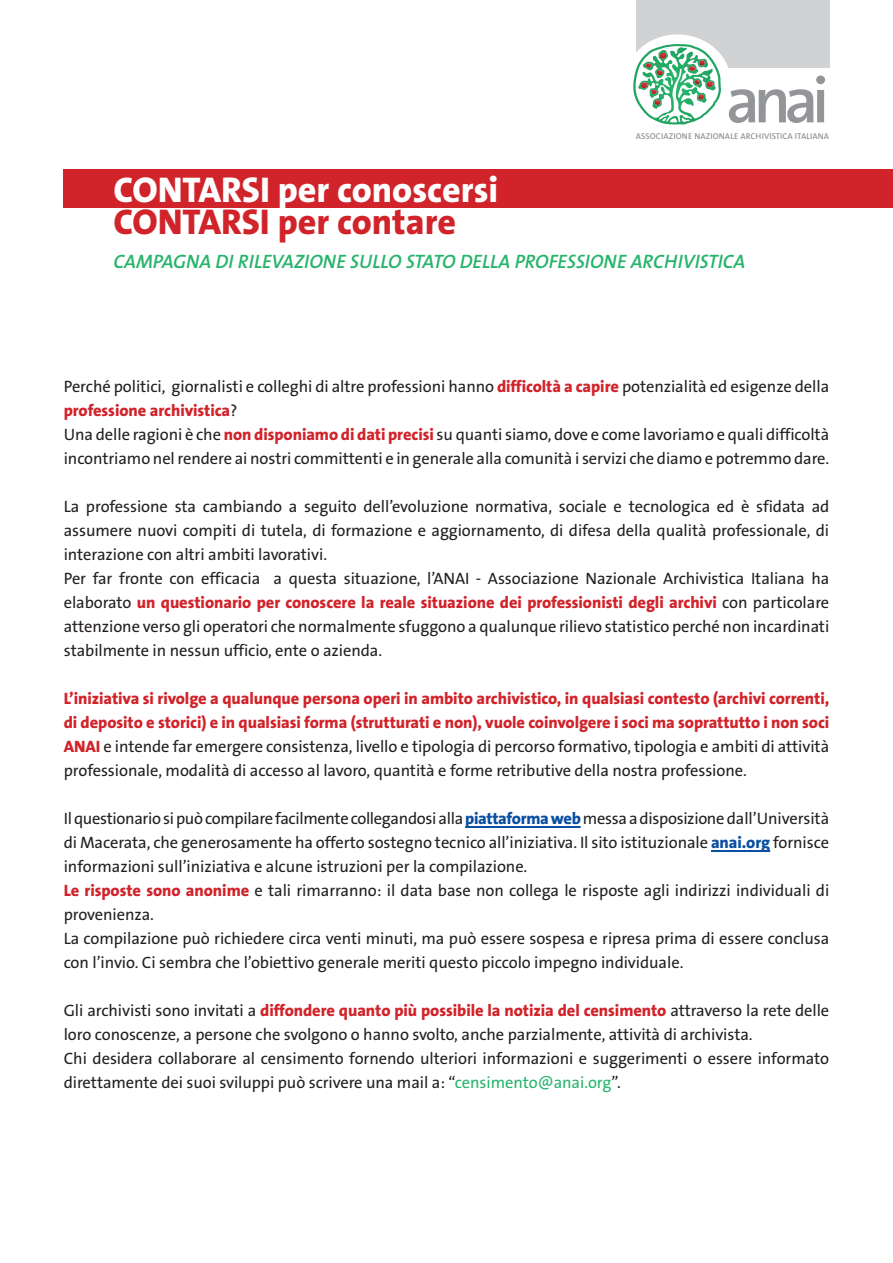
<style>
.page{position:relative;width:893px;height:1263px;background:#fff}
.page>*{position:absolute;margin:0;border:0;box-sizing:border-box;transform-origin:0 0}
.t1{font:600 65.25px "The Sans B6";color:#939598}
.t2{font:800 36px "The Sans B8";color:#fff}
.t3{font:800 36px "The Sans B8";color:#d1232a}
.t4{font:italic 600 19.5px "The Sans B6";color:#27b46b}
.t5{font:16.5px/24px "The Sans B5 Plain";letter-spacing:-.005em;color:#231f20}
.t6{font:800 16.5px/24px "The Sans B8";letter-spacing:-.005em;color:#d1232a}
.t7{font:600 8.55px "The Sans B6";letter-spacing:.01em;color:#939598}
.s1{font-family:"The Sans B8";font-weight:800;color:#d1232a}
.s2{font-family:"The Sans B5 Plain";font-weight:400;color:#231f20}
.s3{font-family:"The Sans B8";font-weight:800;color:#0a4fa2}
.s4{color:#27b46b}
</style>
<div class="page">
<div style="left:64px;top:169px;width:829px;height:38px;background:#d1232a"></div>
<hr style="left:465px;top:826px;width:116px;height:2px;background:#0a4fa2">
<hr style="left:711px;top:850px;width:59px;height:2px;background:#0a4fa2">
<div style="left:636px;top:0;width:193px;height:68px;background:#d1d2d4"></div>
<svg style="left:633px;top:44px;width:89px;height:80px"></svg>
<div style="left:624px;top:34px;width:107px;height:99px;border:19px solid #fff;border-radius:50%"></div>
<svg style="left:633px;top:44px;width:87px;height:61px"></svg>
<h2 class="t2" style="left:114px;top:175px;width:386px">CONTARSI per conoscersi</h2>
<h2 class="t3" style="left:114px;top:207px;width:344px">CONTARSI per contare</h2>
<h1 class="t1" style="left:726px;top:73px;width:105px">anai</h1>
<p class="t7" style="left:636px;top:133px;width:195px">ASSOCIAZIONE NAZIONALE ARCHIVISTICA ITALIANA</p>
<p class="t4" style="left:114px;top:254px;width:633px">CAMPAGNA DI RILEVAZIONE SULLO STATO DELLA PROFESSIONE ARCHIVISTICA</p>
<p class="t5" style="left:64px;top:376px;width:767px">Perché politici, giornalisti e colleghi di altre professioni hanno <span class="s1">difficoltà a capire</span> potenzialità ed esigenze della</p>
<p class="t6" style="left:64px;top:400px;width:175px">professione archivistica<span class="s2">?</span></p>
<p class="t5" style="left:64px;top:424px;width:767px">Una delle ragioni è che <span class="s1">non disponiamo di dati precisi</span> su quanti siamo, dove e come lavoriamo e quali difficoltà incontriamo nel rendere ai nostri committenti e in generale alla comunità i servizi che diamo e potremmo dare.</p>
<p class="t5" style="left:64px;top:496px;width:767px">La professione sta cambiando a seguito dell’evoluzione normativa, sociale e tecnologica ed è sfidata ad assumere nuovi compiti di tutela, di formazione e aggiornamento, di difesa della qualità professionale, di interazione con altri ambiti lavorativi.<br>Per far fronte con efficacia a questa situazione, l’ANAI - Associazione Nazionale Archivistica Italiana ha</p>
<p class="t6" style="left:64px;top:592px;width:767px"><span class="s2">elaborato</span> un questionario per conoscere la reale situazione dei professionisti degli archivi <span class="s2">con particolare</span></p>
<p class="t5" style="left:64px;top:616px;width:767px">attenzione verso gli operatori che normalmente sfuggono a qualunque rilievo statistico perché non incardinati stabilmente in nessun ufficio, ente o azienda.</p>
<p class="t6" style="left:64px;top:688px;width:767px">L’iniziativa si rivolge a qualunque persona operi in ambito archivistico, in qualsiasi contesto (archivi correnti, di deposito e storici) e in qualsiasi forma (strutturati e non), vuole coinvolgere i soci ma soprattutto i non soci</p>
<p class="t5" style="left:64px;top:736px;width:767px"><span class="s1">ANAI</span> e intende far emergere consistenza, livello e tipologia di percorso formativo, tipologia e ambiti di attività professionale, modalità di accesso al lavoro, quantità e forme retributive della nostra professione.</p>
<p class="t5" style="left:64px;top:808px;width:767px">Il questionario si può compilare facilmente collegandosi alla <span class="s3">piattaforma web</span> messa a disposizione dall’Università di Macerata, che generosamente ha offerto sostegno tecnico all’iniziativa. Il sito istituzionale <span class="s3">anai.org</span> fornisce informazioni sull’iniziativa e alcune istruzioni per la compilazione.<br><span class="s1">Le risposte sono anonime</span> e tali rimarranno: il data base non collega le risposte agli indirizzi individuali di provenienza.<br>La compilazione può richiedere circa venti minuti, ma può essere sospesa e ripresa prima di essere conclusa con l’invio. Ci sembra che l’obiettivo generale meriti questo piccolo impegno individuale.</p>
<p class="t6" style="left:64px;top:1000px;width:767px"><span class="s2">Gli archivisti sono invitati a</span> diffondere quanto più possibile la notizia del censimento <span class="s2">attraverso la rete delle</span></p>
<p class="t5" style="left:64px;top:1024px;width:767px">loro conoscenze, a persone che svolgono o hanno svolto, anche parzialmente, attività di archivista.<br>Chi desidera collaborare al censimento fornendo ulteriori informazioni e suggerimenti o essere informato direttamente dei suoi sviluppi può scrivere una mail a: “<span class="s4">censimento@anai.org</span>”.</p>
</div>
